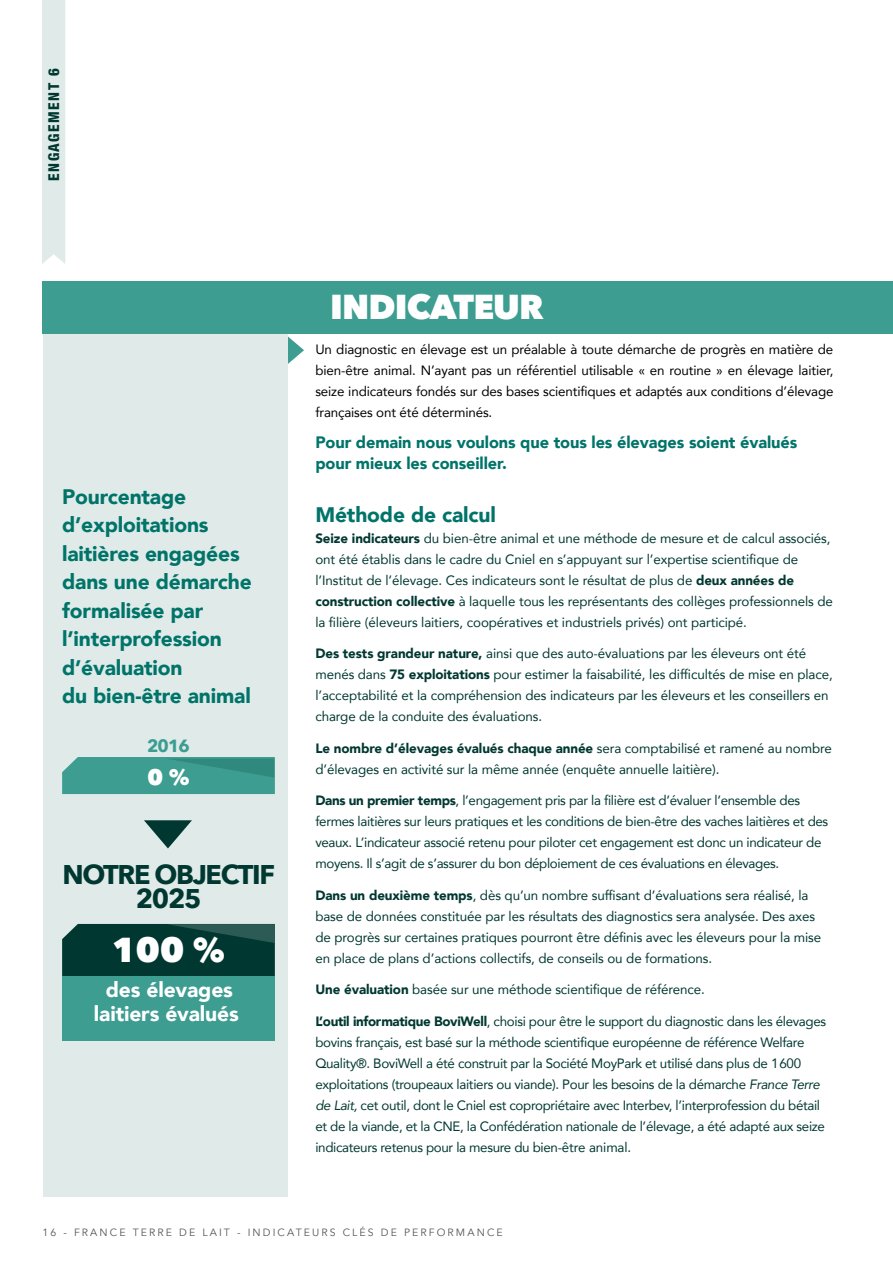
<style>
.page{position:relative;width:893px;height:1263px;background:#fff}
.page>*{position:absolute;margin:0;border:0;box-sizing:border-box;transform-origin:0 0}
.t1{font:800 34.5px "Avenir Next";letter-spacing:-.025em;color:#fff}
.t2{font:700 27px/24px "Avenir Next";letter-spacing:-.05em;color:#003831;text-align:center}
.t3{font:800 22.35px "Avenir Next LT Pro";color:#fff}
.t4{font:900 21px/28.5px "Avenir";letter-spacing:-.005em;color:#007469}
.t5{font:900 21px/24px "Avenir";letter-spacing:-.005em;color:#fff;text-align:center}
.t6{font:700 17.55px "Avenir Next";color:#3c9d90}
.t7{font:900 16.5px/21px "Avenir";letter-spacing:-.005em;color:#007469}
.t8{font:800 condensed 15px "Helvetica Neue LT Pro";letter-spacing:.1em;color:#003831}
.t9{font:13.5px/21px "Avenir";letter-spacing:-.005em;color:#003831}
.t10{font:13.5px/21px "Avenir";letter-spacing:-.025em;color:#003831}
.t11{font:13.5px/21px "Avenir";letter-spacing:-.01em;color:#000;text-align:justify}
.t12{font:10.5px "Avenir";letter-spacing:.2em;color:#575756}
.s1{font-weight:900}
.s2{font-style:italic}
</style>
<div class="page">
<svg style="left:288px;top:336px;width:16px;height:28px"></svg>
<div style="left:44px;top:333px;width:244px;height:863px;background:#e0ebe9"></div>
<div style="left:43px;top:282px;width:850px;height:52px;background:#3c9d90"></div>
<div style="left:42px;top:0;width:23px;height:264px;background:#e0ebe9"></div>
<svg style="left:62px;top:757px;width:213px;height:37px"></svg>
<svg style="left:62px;top:924px;width:213px;height:52px"></svg>
<div style="left:62px;top:976px;width:213px;height:65px;background:#3c9d90"></div>
<svg style="left:144px;top:820px;width:48px;height:28px"></svg>
<p class="t8" style="left:44px;top:181px;width:114px;rotate:-90deg">ENGAGEMENT 6</p>
<h3 class="t4" style="left:62px;top:481px;width:191px">Pourcentage d’exploitations laitières engagées dans une démarche formalisée par l’interprofession d’évaluation<br>du bien-être animal</h3>
<p class="t6" style="left:147px;top:731px;width:44px">2016</p>
<h3 class="t3" style="left:147px;top:763px;width:44px">0 %</h3>
<h2 class="t2" style="left:62px;top:862px;width:214px">NOTRE OBJECTIF<br>2025</h2>
<h1 class="t1" style="left:112px;top:928px;width:115px">100 %</h1>
<h3 class="t5" style="left:94px;top:977px;width:146px">des élevages laitiers évalués</h3>
<h1 class="t1" style="left:330px;top:286px;width:215px">INDICATEUR</h1>
<p class="t11" style="left:315px;top:338px;width:520px">Un diagnostic en élevage est un préalable à toute démarche de progrès en matière de bien-être animal. N’ayant pas un référentiel utilisable « en routine » en élevage laitier, seize indicateurs fondés sur des bases scientifiques et adaptés aux conditions d’élevage françaises ont été déterminés.</p>
<p class="t7" style="left:315px;top:431px;width:483px">Pour demain nous voulons que tous les élevages soient évalués pour mieux les conseiller.</p>
<h3 class="t4" style="left:315px;top:499px;width:182px">Méthode de calcul</h3>
<p class="t9" style="left:315px;top:527px;width:519px"><span class="s1">Seize indicateurs</span> du bien-être animal et une méthode de mesure et de calcul associés, ont été établis dans le cadre du Cniel en s’appuyant sur l’expertise scientifique de l’Institut de l’élevage. Ces indicateurs sont le résultat de plus de <span class="s1">deux années de construction collective</span> à laquelle tous les représentants des collèges professionnels de la filière (éleveurs laitiers, coopératives et industriels privés) ont participé.</p>
<p class="t9" style="left:315px;top:642px;width:519px"><span class="s1">Des tests grandeur nature,</span> ainsi que des auto-évaluations par les éleveurs ont été menés dans <span class="s1">75 exploitations</span> pour estimer la faisabilité, les difficultés de mise en place, l’acceptabilité et la compréhension des indicateurs par les éleveurs et les conseillers en charge de la conduite des évaluations.</p>
<p class="t9" style="left:315px;top:737px;width:518px"><span class="s1">Le nombre d’élevages évalués chaque année</span> sera comptabilisé et ramené au nombre d’élevages en activité sur la même année (enquête annuelle laitière).</p>
<p class="t10" style="left:315px;top:789px;width:514px"><span class="s1">Dans un premier temps</span>, l’engagement pris par la filière est d’évaluer l’ensemble des fermes laitières sur leurs pratiques et les conditions de bien-être des vaches laitières et des veaux. L’indicateur associé retenu pour piloter cet engagement est donc un indicateur de moyens. Il s’agit de s’assurer du bon déploiement de ces évaluations en élevages.</p>
<p class="t9" style="left:315px;top:884px;width:507px"><span class="s1">Dans un deuxième temps</span>, dès qu’un nombre suffisant d’évaluations sera réalisé, la base de données constituée par les résultats des diagnostics sera analysée. Des axes de progrès sur certaines pratiques pourront être définis avec les éleveurs pour la mise en place de plans d’actions collectifs, de conseils ou de formations.</p>
<p class="t9" style="left:315px;top:979px;width:391px"><span class="s1">Une évaluation</span> basée sur une méthode scientifique de référence.</p>
<p class="t10" style="left:315px;top:1010px;width:512px"><span class="s1">L’outil informatique BoviWell</span>, choisi pour être le support du diagnostic dans les élevages bovins français, est basé sur la méthode scientifique européenne de référence Welfare Quality®. BoviWell a été construit par la Société MoyPark et utilisé dans plus de 1600 exploitations (troupeaux laitiers ou viande). Pour les besoins de la démarche <span class="s2">France Terre de Lait,</span> cet outil, dont le Cniel est copropriétaire avec Interbev, l’interprofession du bétail et de la viande, et la CNE, la Confédération nationale de l’élevage, a été adapté aux seize indicateurs retenus pour la mesure du bien-être animal.</p>
<p class="t12" style="left:43px;top:1226px;width:462px">16 - FRANCE TERRE DE LAIT - INDICATEURS CLÉS DE PERFORMANCE</p>
</div>
